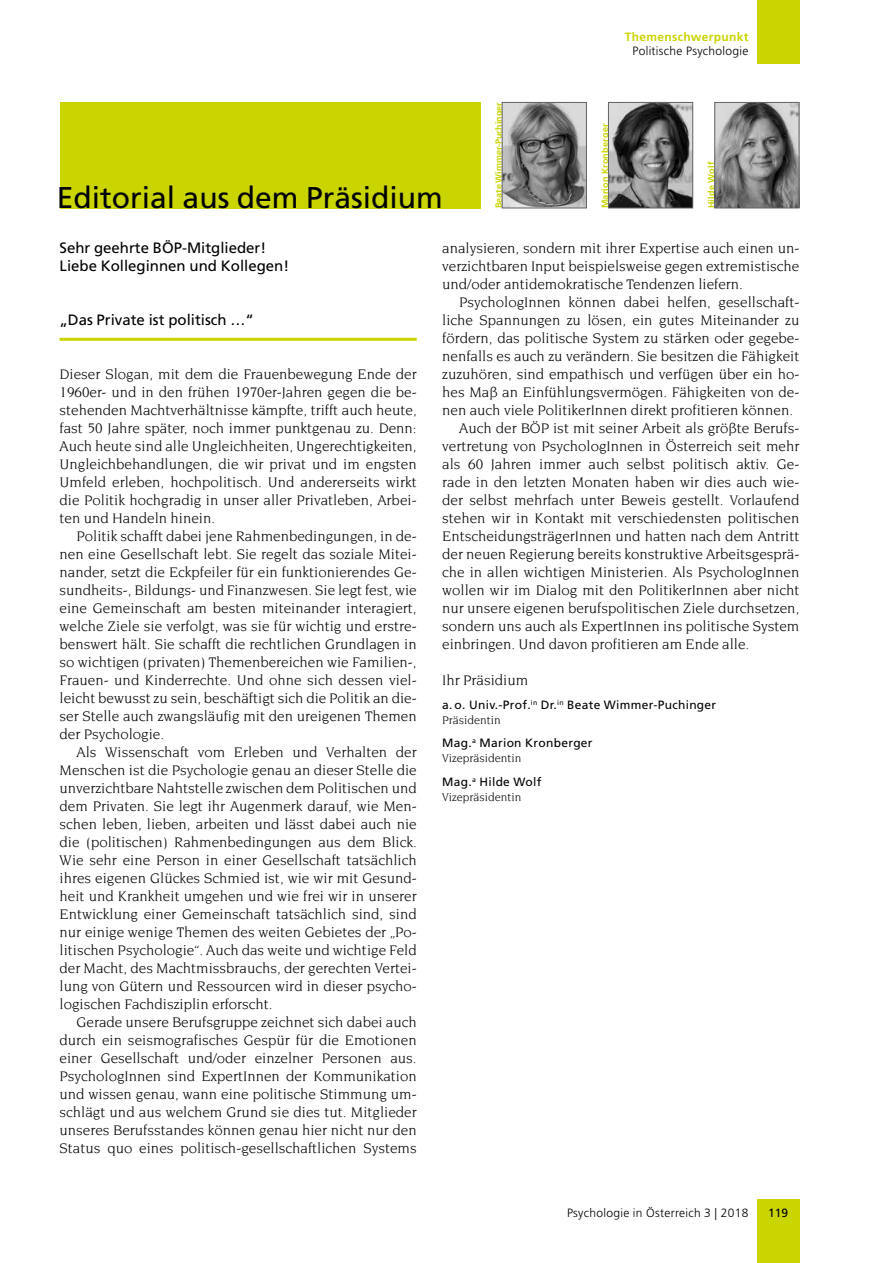
<style>
.page{position:relative;width:893px;height:1263px;background:#fff}
.page>*{position:absolute;margin:0;border:0;box-sizing:border-box;transform-origin:0 0}
.t1{font:30px "Frutiger";color:#000}
.t2{font:15px/18px "Novarese";color:#000;text-align:justify}
.t3{font:15px/18px "Frutiger";color:#000}
.t4{font:12px "Frutiger";letter-spacing:.025em;color:#000}
.t5{font:300 12px "Frutiger";letter-spacing:.025em;color:#000}
.t6{font:12px "Novarese";color:#000}
.t7{font:700 12px "Frutiger";letter-spacing:.025em;color:#cad400}
.t8{font:700 9px "Frutiger";letter-spacing:.015em;color:#cad400}
</style>
<div class="page">
<div style="left:757px;top:1199px;width:42px;height:64px;background:#cad400"></div>
<div style="left:757px;top:0;width:42px;height:64px;background:#cad400"></div>
<div style="left:60px;top:102px;width:420px;height:106px;background:#cad400"></div>
<hr style="left:60px;top:338px;width:357px;height:3px;background:#cad400">
<img style="left:504px;top:104px;width:81px;height:102px">
<div style="left:502px;top:102px;width:85px;height:106px;border:1px solid #646363"></div>
<img style="left:610px;top:104px;width:81px;height:102px">
<div style="left:608px;top:102px;width:85px;height:106px;border:1px solid #646363"></div>
<img style="left:716px;top:104px;width:81px;height:102px">
<div style="left:714px;top:102px;width:85px;height:106px;border:1px solid #646363"></div>
<p class="t7" style="left:625px;top:30px;width:125px">Themenschwerpunkt</p>
<p class="t5" style="left:632px;top:44px;width:117px">Politische Psychologie</p>
<p class="t8" style="left:493px;top:208px;width:108px;rotate:-90deg">Beate Wimmer-Puchinger</p>
<p class="t8" style="left:600px;top:208px;width:86px;rotate:-90deg">Marion Kronberger</p>
<p class="t8" style="left:706px;top:208px;width:48px;rotate:-90deg">Hilde Wolf</p>
<h1 class="t1" style="left:57px;top:180px;width:387px">Editorial aus dem Präsidium</h1>
<p class="t3" style="left:60px;top:239px;width:231px">Sehr geehrte BÖP-Mitglieder!<br>Liebe Kolleginnen und Kollegen!</p>
<p class="t3" style="left:60px;top:311px;width:196px">„Das Private ist politisch …“</p>
<p class="t2" style="left:60px;top:365px;width:359px">Dieser Slogan, mit dem die Frauenbewegung Ende der 1960er- und in den frühen 1970er-Jahren gegen die be&shy;stehenden Machtverhältnisse kämpfte, trifft auch heute, fast 50 Jahre später, noch immer punktgenau zu. Denn:<br>Auch heute sind alle Ungleichheiten, Ungerechtigkeiten, Ungleichbehandlungen, die wir privat und im engsten Umfeld erleben, hochpolitisch. Und andererseits wirkt die Politik hochgradig in unser aller Privatleben, Arbei&shy;ten und Handeln hinein.</p>
<p class="t2" style="left:60px;top:527px;width:359px;text-indent:17px">Politik schafft dabei jene Rahmenbedingungen, in de&shy;nen eine Gesellschaft lebt. Sie regelt das soziale Mitei&shy;nander, setzt die Eckpfeiler für ein funktionierendes Ge&shy;sundheits-, Bildungs- und Finanzwesen. Sie legt fest, wie eine Gemeinschaft am besten miteinander interagiert, welche Ziele sie verfolgt, was sie für wichtig und erstre&shy;benswert hält. Sie schafft die rechtlichen Grundlagen in so wichtigen (privaten) Themenbereichen wie Familien-, Frauen- und Kinderrechte. Und ohne sich dessen viel&shy;leicht bewusst zu sein, beschäftigt sich die Politik an die&shy;ser Stelle auch zwangsläufig mit den ureigenen Themen der Psychologie.</p>
<p class="t2" style="left:60px;top:743px;width:359px;text-indent:17px">Als Wissenschaft vom Erleben und Verhalten der Menschen ist die Psychologie genau an dieser Stelle die unverzichtbare Nahtstelle zwischen dem Politischen und dem Privaten. Sie legt ihr Augenmerk darauf, wie Men&shy;schen leben, lieben, arbeiten und lässt dabei auch nie die (politischen) Rahmenbedingungen aus dem Blick.<br>Wie sehr eine Person in einer Gesellschaft tatsächlich ihres eigenen Glückes Schmied ist, wie wir mit Gesund&shy;heit und Krankheit umgehen und wie frei wir in unserer Entwicklung einer Gemeinschaft tatsächlich sind, sind nur einige wenige Themen des weiten Gebietes der „Po&shy;litischen Psychologie“. Auch das weite und wichtige Feld der Macht, des Machtmissbrauchs, der gerechten Vertei&shy;lung von Gütern und Ressourcen wird in dieser psycho&shy;logischen Fachdisziplin erforscht.</p>
<p class="t2" style="left:60px;top:1013px;width:359px;text-indent:17px">Gerade unsere Berufsgruppe zeichnet sich dabei auch durch ein seismografisches Gespür für die Emotionen einer Gesellschaft und/oder einzelner Personen aus.<br>PsychologInnen sind ExpertInnen der Kommunikation und wissen genau, wann eine politische Stimmung um&shy;schlägt und aus welchem Grund sie dies tut. Mitglieder unseres Berufsstandes können genau hier nicht nur den Status quo eines politisch-gesellschaftlichen Systems</p>
<p class="t2" style="left:442px;top:239px;width:359px">analysieren, sondern mit ihrer Expertise auch einen un&shy;verzichtbaren Input beispielsweise gegen extremistische und/oder antidemokratische Tendenzen liefern.</p>
<p class="t2" style="left:459px;top:293px;width:342px">PsychologInnen können dabei helfen, gesellschaft-</p>
<p class="t2" style="left:442px;top:311px;width:359px">liche Spannungen zu lösen, ein gutes Miteinander zu</p>
<p class="t2" style="left:442px;top:329px;width:359px">fördern, das politische System zu stärken oder gegebe-</p>
<p class="t2" style="left:442px;top:347px;width:359px">nenfalls es auch zu verändern. Sie besitzen die Fähigkeit</p>
<p class="t2" style="left:442px;top:365px;width:359px">zuzuhören, sind empathisch und verfügen über ein ho-</p>
<p class="t2" style="left:442px;top:383px;width:359px">hes Maß an Einfühlungsvermögen. Fähigkeiten von de-</p>
<p class="t2" style="left:442px;top:401px;width:352px">nen auch viele PolitikerInnen direkt profitieren können.</p>
<p class="t2" style="left:459px;top:419px;width:342px">Auch der BÖP ist mit seiner Arbeit als größte Berufs-</p>
<p class="t2" style="left:442px;top:437px;width:359px">vertretung von PsychologInnen in Österreich seit mehr</p>
<p class="t2" style="left:442px;top:455px;width:359px">als 60 Jahren immer auch selbst politisch aktiv. Ge-</p>
<p class="t2" style="left:442px;top:473px;width:359px">rade in den letzten Monaten haben wir dies auch wie-</p>
<p class="t2" style="left:442px;top:491px;width:359px">der selbst mehrfach unter Beweis gestellt. Vorlaufend</p>
<p class="t2" style="left:442px;top:509px;width:359px">stehen wir in Kontakt mit verschiedensten politischen</p>
<p class="t2" style="left:442px;top:527px;width:359px">EntscheidungsträgerInnen und hatten nach dem Antritt</p>
<p class="t2" style="left:442px;top:545px;width:359px">der neuen Regierung bereits konstruktive Arbeitsgesprä-</p>
<p class="t2" style="left:442px;top:563px;width:359px">che in allen wichtigen Ministerien. Als PsychologInnen</p>
<p class="t2" style="left:442px;top:581px;width:359px">wollen wir im Dialog mit den PolitikerInnen aber nicht</p>
<p class="t2" style="left:442px;top:599px;width:359px">nur unsere eigenen berufspolitischen Ziele durchsetzen,</p>
<p class="t2" style="left:442px;top:617px;width:359px">sondern uns auch als ExpertInnen ins politische System</p>
<p class="t2" style="left:442px;top:635px;width:309px">einbringen. Und davon profitieren am Ende alle.</p>
<p class="t2" style="left:442px;top:671px;width:87px">Ihr Präsidium</p>
<p class="t4" style="left:442px;top:697px;width:275px">a. o. Univ.-Prof.<sup>in</sup> Dr.<sup>in</sup> Beate Wimmer-Puchinger</p>
<p class="t6" style="left:442px;top:713px;width:60px">Präsidentin</p>
<p class="t4" style="left:442px;top:736px;width:152px">Mag.<sup>a</sup> Marion Kronberger</p>
<p class="t6" style="left:442px;top:752px;width:81px">Vizepräsidentin</p>
<p class="t4" style="left:442px;top:774px;width:101px">Mag.<sup>a</sup> Hilde Wolf</p>
<p class="t6" style="left:442px;top:790px;width:81px">Vizepräsidentin</p>
<p class="t5" style="left:567px;top:1206px;width:183px">Psychologie in Österreich 3 | 2018</p>
<p class="t4" style="left:768px;top:1205px;width:22px">119</p>
</div>
